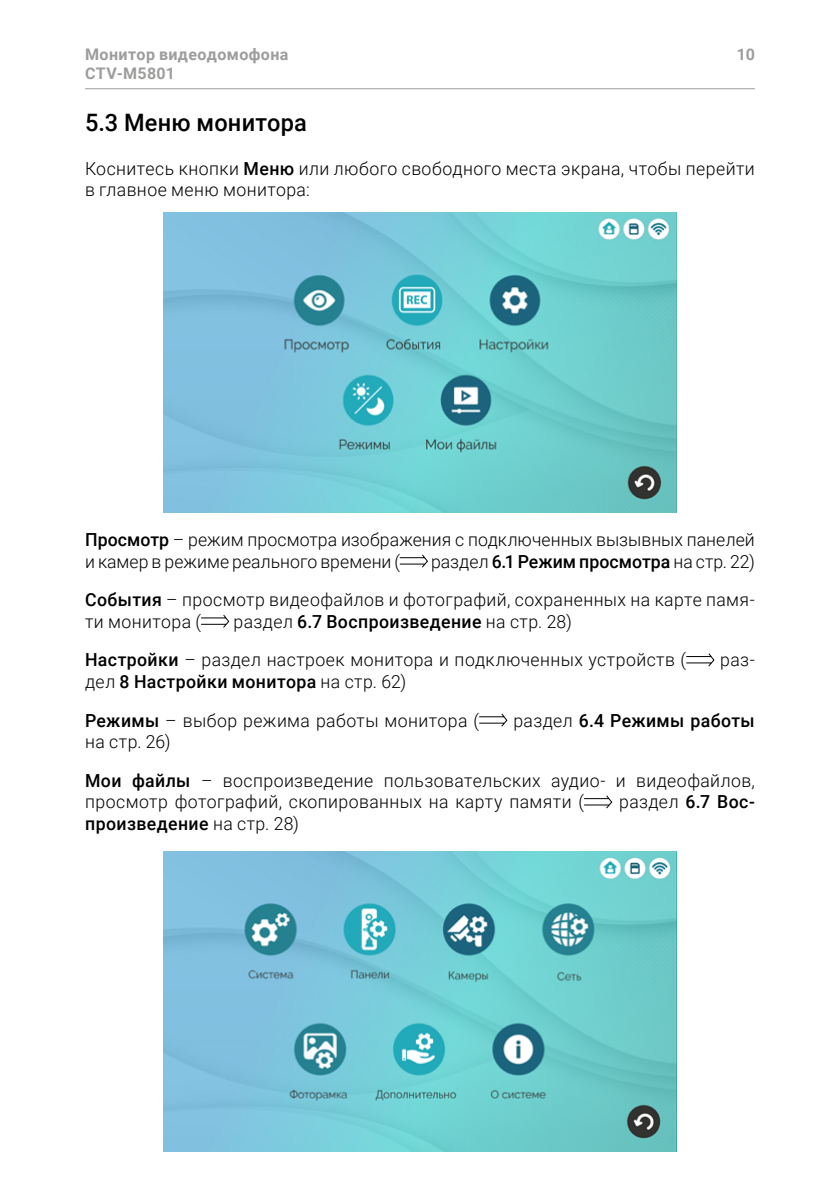
<style>
.page{position:relative;width:840px;height:1191px;background:#fff}
.page>*{position:absolute;margin:0;border:0;box-sizing:border-box;transform-origin:0 0}
.t1{font:500 24px "Roboto";letter-spacing:.01em;color:#000}
.t2{font:300 18px/38.6px "Roboto";letter-spacing:.02em;color:#000}
.t3{font:500 18px "Roboto";letter-spacing:.02em;color:#000}
.t4{font:700 16px/19.2px "Roboto";letter-spacing:.025em;color:#9d9d9c}
.s1{font-weight:500}
.s2{font-weight:300}
</style>
<div class="page">
<hr style="left:85px;top:88px;width:669px;height:1px;background:#9d9d9c">
<img style="left:164px;top:212px;width:511px;height:300px">
<svg style="left:399px;top:554px;width:29px;height:14px"></svg>
<svg style="left:201px;top:615px;width:29px;height:13px"></svg>
<svg style="left:686px;top:653px;width:28px;height:14px"></svg>
<svg style="left:479px;top:713px;width:29px;height:14px"></svg>
<svg style="left:584px;top:795px;width:28px;height:14px"></svg>
<img style="left:164px;top:851px;width:511px;height:300px">
<p class="t4" style="left:85px;top:44px;width:205px">Монитор видеодомофона<br>CTV-М5801</p>
<p class="t4" style="left:736px;top:44px;width:19px">10</p>
<h1 class="t1" style="left:85px;top:106px;width:223px">5.3 Меню монитора</h1>
<p class="t2" style="left:85px;top:157px;width:670px;line-height:21.6px">Коснитесь кнопки <span class="s1">Меню</span> или любого свободного места экрана, чтобы перейти в главное меню монитора:</p>
<p class="t2" style="left:85px;top:528px;width:671px;line-height:21.6px"><span class="s1">Просмотр</span> – режим просмотра изображения с подключенных вызывных панелей и камер в режиме реального времени (</p>
<p class="t2" style="left:85px;top:541px;width:670px;text-align:right">раздел <span class="s1">6.1 Режим просмотра</span> на стр. 22)<br><span class="s1">События</span> – просмотр видеофайлов и фотографий, сохраненных на карте памя-</p>
<p class="t2" style="left:85px;top:601px;width:117px">ти монитора (</p>
<p class="t2" style="left:85px;top:601px;width:602px;text-indent:148px">раздел <span class="s1">6.7 Воспроизведение</span> на стр. 28)<br><span class="s1">Настройки</span> – раздел настроек монитора и подключенных устройств (</p>
<p class="t2" style="left:719px;top:640px;width:36px">раз-</p>
<p class="t2" style="left:85px;top:661px;width:395px">дел <span class="s1">8 Настройки монитора</span> на стр. 62)<br><span class="s1">Режимы</span> – выбор режима работы монитора (</p>
<p class="t3" style="left:513px;top:707px;width:243px"><span class="s2">раздел</span> 6.4 Режимы работы</p>
<p class="t2" style="left:85px;top:722px;width:670px">на стр. 26)<br><span class="s1">Мои файлы</span> – воспроизведение пользовательских аудио- и видеофайлов,</p>
<p class="t2" style="left:85px;top:782px;width:500px">просмотр фотографий, скопированных на карту памяти (</p>
<p class="t3" style="left:619px;top:789px;width:137px"><span class="s2">раздел</span> 6.7 Вос-</p>
<p class="t3" style="left:85px;top:811px;width:215px">произведение <span class="s2">на стр. 28)</span></p>
</div>
